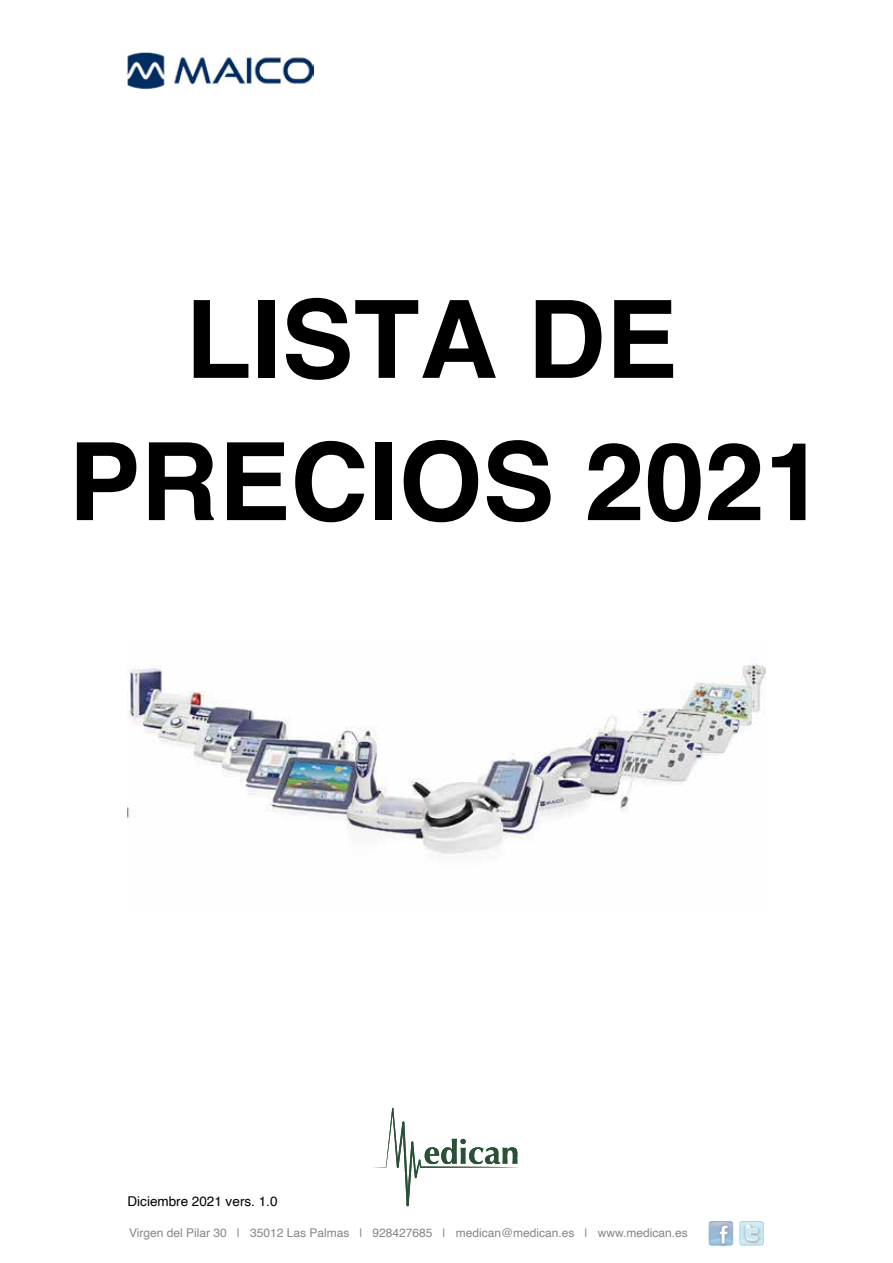
<style>
.page{position:relative;width:893px;height:1263px;background:#fff}
.page>*{position:absolute;margin:0;border:0;box-sizing:border-box;transform-origin:0 0}
.t1{font:700 108px/142.2px "Helvetica";color:#000;text-align:center}
.t2{font:13.5px "Helvetica";color:#000}
.t3{font:12px "Helvetica";color:#868686}
</style>
<div class="page">
<img style="left:127px;top:53px;width:187px;height:37px">
<img style="left:127px;top:664px;width:638px;height:192px">
<svg style="left:709px;top:1221px;width:24px;height:25px"></svg>
<svg style="left:739px;top:1221px;width:25px;height:25px"></svg>
<svg style="left:373px;top:1108px;width:147px;height:98px"></svg>
<h1 class="t1" style="left:68px;top:270px;width:758px">LISTA DE<br>PRECIOS 2021</h1>
<p class="t2" style="left:128px;top:1191px;width:151px">Diciembre 2021 vers. 1.0</p>
<p class="t3" style="left:129px;top:1224px;width:560px">Virgen del Pilar 30 | 35012 Las Palmas | 928427685 | medican@medican.es | www.medican.es</p>
</div>
